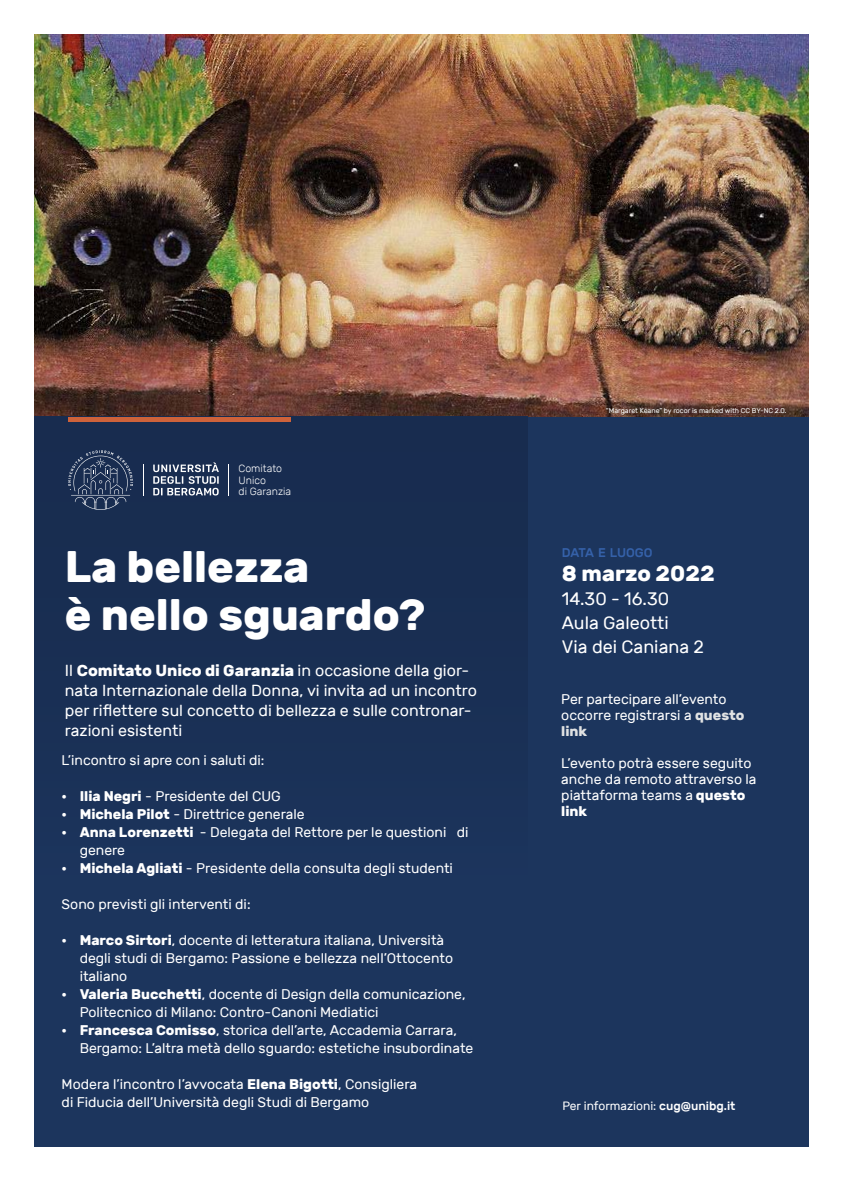
<style>
.page{position:relative;width:842px;height:1191px;background:#fff}
.page>*{position:absolute;margin:0;border:0;box-sizing:border-box;transform-origin:0 0}
.t1{font:700 44px/48px "Rubik";color:#fff}
.t2{font:700 22px "Rubik";color:#fff}
.t3{font:18px/24px "Rubik";color:#fff}
.t4{font:16px/20px "Rubik";color:#fff}
.t5{font:14px/18px "Rubik";color:#fff}
.t6{font:500 12.6px "Rubik";letter-spacing:-.015em;color:#3561a9}
.t7{font:12px "Rubik";color:#fff}
.t8{font:300 10.6px/11.7px "Rubik";color:#fff}
.t9{font:7px "Rubik";color:#fff}
.s1{font-weight:700}
.s2{font-weight:700;color:#e0e2e3}
.s3{font-weight:500}
</style>
<div class="page">
<img style="left:34px;top:34px;width:774px;height:383px">
<div style="left:34px;top:417px;width:774px;height:729px;background:#1c355d"></div>
<div style="left:34px;top:417px;width:493px;height:459px;background:#192e53"></div>
<hr style="left:68px;top:417px;width:222px;height:4px;background:#cd623a">
<svg style="left:68px;top:450px;width:65px;height:60px"></svg>
<svg style="left:153px;top:462px;width:66px;height:33px"></svg>
<hr style="left:143px;top:464px;width:1px;height:31px;background:#fff">
<hr style="left:228px;top:464px;width:1px;height:31px;background:#fff">
<p class="t8" style="left:239px;top:462px;width:54px">Comitato<br>Unico<br>di Garanzia</p>
<h1 class="t1" style="left:65px;top:543px;width:362px">La bellezza<br>è nello sguardo?</h1>
<p class="t4" style="left:65px;top:660px;width:414px">Il <span class="s1">Comitato Unico di Garanzia</span> in occasione della gior&shy;nata Internazionale della Donna, vi invita ad un incontro per riflettere sul concetto di bellezza e sulle contronar&shy;razioni esistenti</p>
<p class="t5" style="left:62px;top:751px;width:204px">L’incontro si apre con i saluti di:</p>
<p class="t5" style="left:62px;top:787px;width:221px"><span class="s1">• Ilia Negri</span> - Presidente del CUG</p>
<p class="t5" style="left:62px;top:805px;width:245px"><span class="s1">• Michela Pilot</span> - Direttrice generale</p>
<p class="t5" style="left:80px;top:823px;width:390px;text-indent:-18px"><span class="s1">• Anna Lorenzetti</span> - Delegata del Rettore per le questioni di genere</p>
<p class="t5" style="left:62px;top:859px;width:393px"><span class="s1">• Michela Agliati</span> - Presidente della consulta degli studenti</p>
<p class="t5" style="left:62px;top:895px;width:190px">Sono previsti gli interventi di:</p>
<p class="t5" style="left:80px;top:931px;width:375px;text-indent:-18px"><span class="s1">• Marco Sirtori</span>, docente di letteratura italiana, Università degli studi di Bergamo: Passione e bellezza nell’Ottocento italiano</p>
<p class="t5" style="left:80px;top:985px;width:387px;text-indent:-18px"><span class="s1">• Valeria Bucchetti</span>, docente di Design della comunicazione,<br>Politecnico di Milano: Contro-Canoni Mediatici</p>
<p class="t5" style="left:80px;top:1021px;width:395px;text-indent:-18px"><span class="s1">• Francesca Comisso</span>, storica dell’arte, Accademia Carrara,<br>Bergamo: L’altra metà dello sguardo: estetiche insubordinate</p>
<p class="t5" style="left:62px;top:1075px;width:357px">Modera l’incontro l’avvocata <span class="s1">Elena Bigotti</span>, Consigliera di Fiducia dell’Università degli Studi di Bergamo</p>
<p class="t9" style="left:606px;top:406px;width:182px">“Margaret Keane” by rocor is marked with CC BY-NC 2.0.</p>
<p class="t6" style="left:562px;top:545px;width:92px">DATA E LUOGO</p>
<h2 class="t2" style="left:562px;top:560px;width:154px">8 marzo 2022</h2>
<p class="t3" style="left:562px;top:586px;width:144px">14.30 - 16.30<br>Aula Galeotti<br>Via dei Caniana 2</p>
<p class="t5" style="left:561px;top:691px;width:185px;line-height:16px">Per partecipare all’evento occorre registrarsi a <span class="s2">questo link</span></p>
<p class="t5" style="left:561px;top:755px;width:197px;line-height:16px">L’evento potrà essere seguito anche da remoto attraverso la piattaforma teams a <span class="s1">questo link</span></p>
<p class="t7" style="left:562px;top:1099px;width:175px">Per informazioni: <span class="s3">cug@unibg.it</span></p>
</div>
